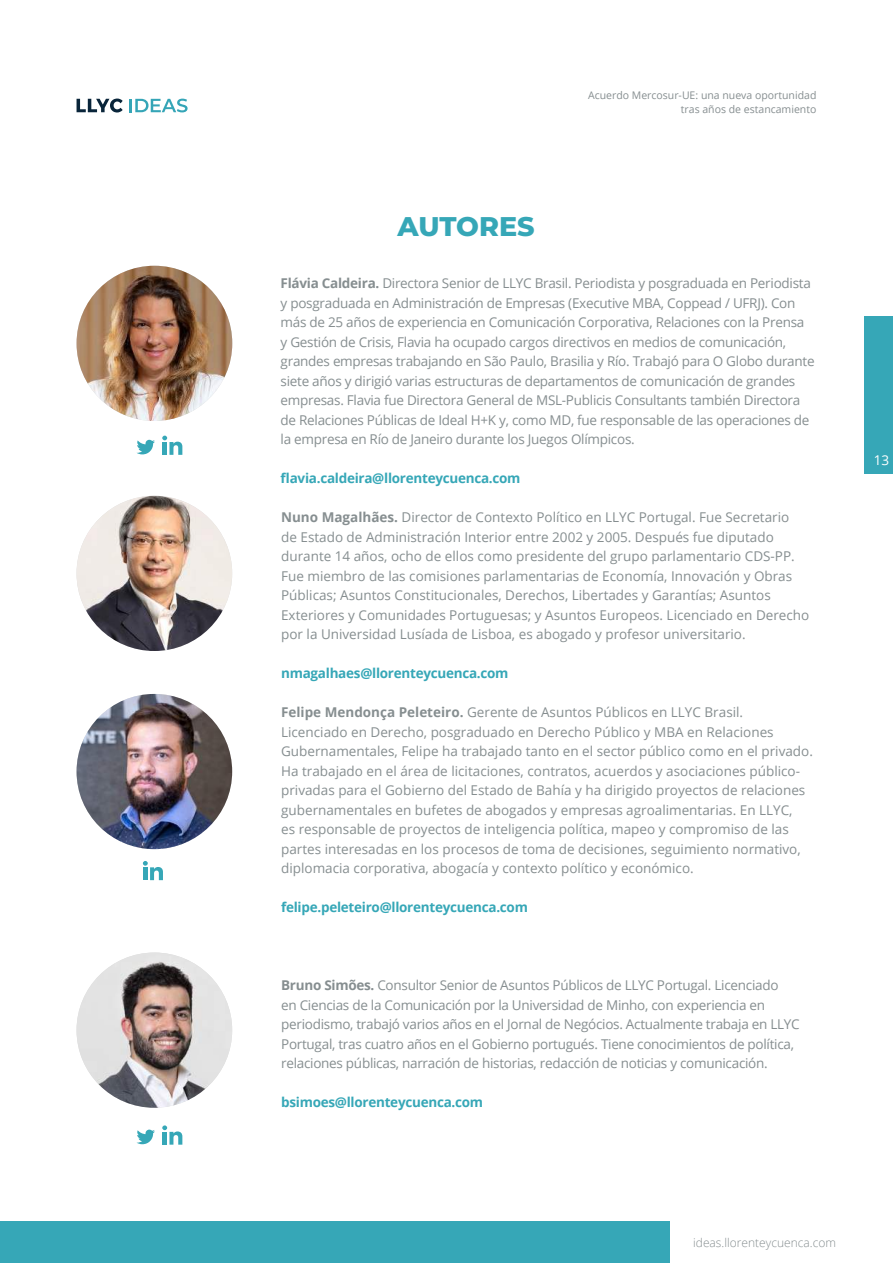
<style>
.page{position:relative;width:893px;height:1263px;background:#fff}
.page>*{position:absolute;margin:0;border:0;box-sizing:border-box;transform-origin:0 0}
.t1{font:800 27px "Montserrat";letter-spacing:-.005em;color:#36a7b7}
.t2{font:13.5px/19.5px "Open Sans";color:#868e90}
.t3{font:13.5px/19.5px "Open Sans";letter-spacing:-.02em;color:#868e90}
.t4{font:700 13.5px "Open Sans";letter-spacing:-.02em;color:#36a7b7}
.t5{font:13.5px "Open Sans";color:#fff}
.t6{font:300 12px "Open Sans";color:#868e90}
.t7{font:10.5px/13.5px "Open Sans";color:#868e90;text-align:right}
.s1{font-weight:700}
</style>
<div class="page">
<svg style="left:162px;top:436px;width:20px;height:19px"></svg>
<svg style="left:162px;top:1125px;width:20px;height:20px"></svg>
<img style="left:77px;top:266px;width:155px;height:155px;border-radius:78px">
<svg style="left:136px;top:440px;width:19px;height:14px"></svg>
<svg style="left:136px;top:1129px;width:19px;height:15px"></svg>
<svg style="left:143px;top:861px;width:20px;height:19px"></svg>
<img style="left:77px;top:694px;width:155px;height:155px;border-radius:78px">
<img style="left:77px;top:952px;width:155px;height:156px;border-radius:78px">
<div style="left:0;top:1221px;width:669px;height:42px;background:#36a7b7"></div>
<svg style="left:129px;top:99px;width:59px;height:13px"></svg>
<svg style="left:77px;top:99px;width:46px;height:13px"></svg>
<div style="left:864px;top:316px;width:29px;height:158px;background:#36a7b7"></div>
<img style="left:77px;top:496px;width:155px;height:155px;border-radius:78px">
<h1 class="t1" style="left:398px;top:212px;width:139px">AUTORES</h1>
<p class="t7" style="left:588px;top:89px;width:230px">Acuerdo Mercosur-UE: una nueva oportunidad tras años de estancamiento</p>
<p class="t3" style="left:281px;top:275px;width:535px"><span class="s1">Flávia Caldeira.</span> Directora Senior de LLYC Brasil. Periodista y posgraduada en Periodista y posgraduada en Administración de Empresas (Executive MBA, Coppead / UFRJ). Con más de 25 años de experiencia en Comunicación Corporativa, Relaciones con la Prensa<br>y Gestión de Crisis, Flavia ha ocupado cargos directivos en medios de comunicación, grandes empresas trabajando en São Paulo, Brasilia y Río. Trabajó para O Globo durante siete años y dirigió varias estructuras de departamentos de comunicación de grandes empresas. Flavia fue Directora General de MSL-Publicis Consultants también Directora de Relaciones Públicas de Ideal H+K y, como MD, fue responsable de las operaciones de la empresa en Río de Janeiro durante los Juegos Olímpicos.</p>
<p class="t4" style="left:281px;top:469px;width:241px">昀氀avia.caldeira@llorenteycuenca.com</p>
<p class="t2" style="left:281px;top:509px;width:530px"><span class="s1">Nuno Magalhães.</span> Director de Contexto Político en LLYC Portugal. Fue Secretario<br>de Estado de Administración Interior entre 2002 y 2005. Después fue diputado durante 14 años, ocho de ellos como presidente del grupo parlamentario CDS-PP.<br>Fue miembro de las comisiones parlamentarias de Economía, Innovación y Obras Públicas; Asuntos Constitucionales, Derechos, Libertades y Garantías; Asuntos Exteriores y Comunidades Portuguesas; y Asuntos Europeos. Licenciado en Derecho por la Universidad Lusíada de Lisboa, es abogado y profesor universitario.</p>
<p class="t4" style="left:281px;top:664px;width:229px">nmagalhaes@llorenteycuenca.com</p>
<p class="t2" style="left:281px;top:704px;width:533px"><span class="s1">Felipe Mendonça Peleteiro.</span> Gerente de Asuntos Públicos en LLYC Brasil.<br>Licenciado en Derecho, posgraduado en Derecho Público y MBA en Relaciones Gubernamentales, Felipe ha trabajado tanto en el sector público como en el privado.<br>Ha trabajado en el área de licitaciones, contratos, acuerdos y asociaciones público&shy;privadas para el Gobierno del Estado de Bahía y ha dirigido proyectos de relaciones gubernamentales en bufetes de abogados y empresas agroalimentarias. En LLYC,<br>es responsable de proyectos de inteligencia política, mapeo y compromiso de las partes interesadas en los procesos de toma de decisiones, seguimiento normativo, diplomacia corporativa, abogacía y contexto político y económico.</p>
<p class="t4" style="left:281px;top:898px;width:248px">felipe.peleteiro@llorenteycuenca.com</p>
<p class="t3" style="left:281px;top:977px;width:520px"><span class="s1">Bruno Simões.</span> Consultor Senior de Asuntos Públicos de LLYC Portugal. Licenciado<br>en Ciencias de la Comunicación por la Universidad de Minho, con experiencia en periodismo, trabajó varios años en el Jornal de Negócios. Actualmente trabaja en LLYC Portugal, tras cuatro años en el Gobierno portugués. Tiene conocimientos de política, relaciones públicas, narración de historias, redacción de noticias y comunicación.</p>
<p class="t4" style="left:281px;top:1093px;width:204px">bsimoes@llorenteycuenca.com</p>
<p class="t5" style="left:874px;top:455px;width:17px">13</p>
<p class="t6" style="left:693px;top:1237px;width:144px">ideas.llorenteycuenca.com</p>
</div>
